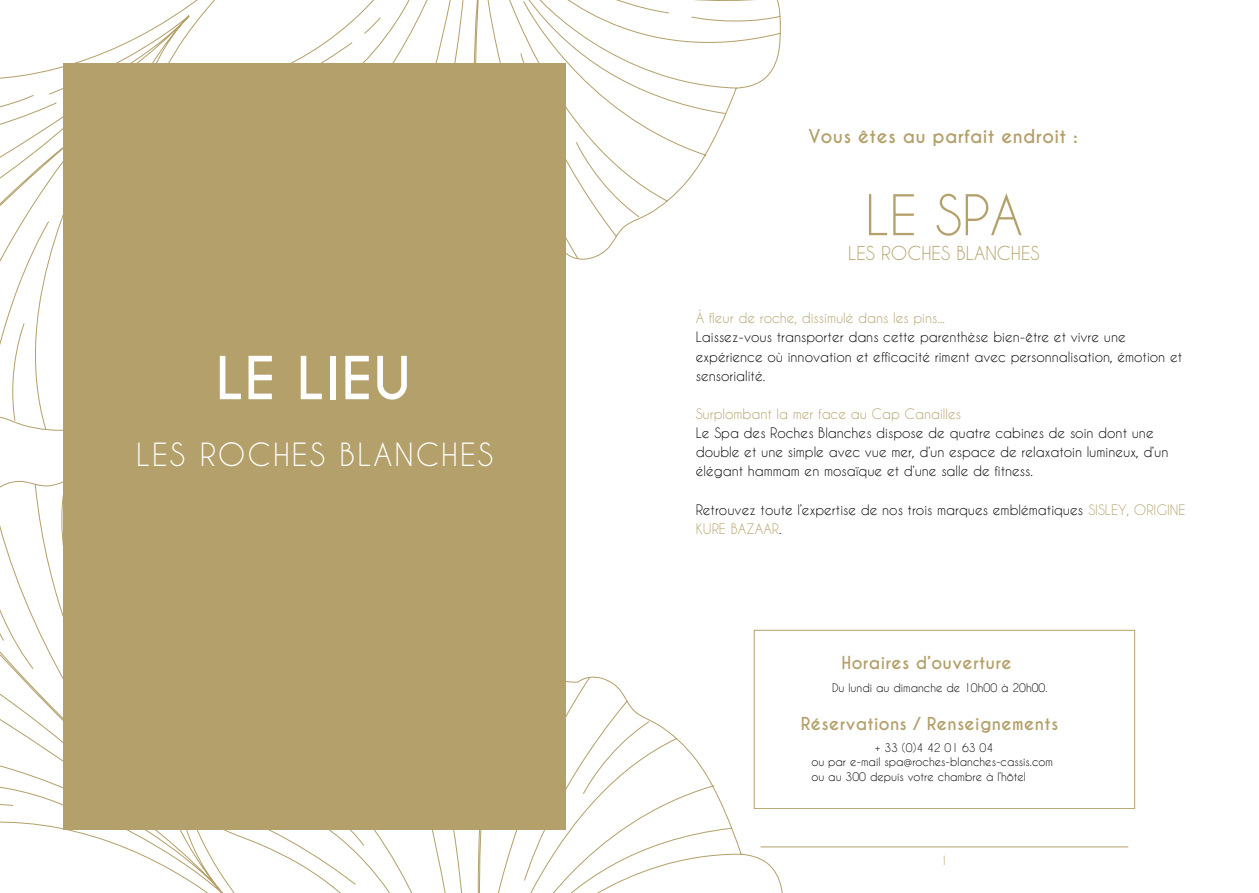
<style>
.page{position:relative;width:1259px;height:893px;background:#fff}
.page>*{position:absolute;margin:0;border:0;box-sizing:border-box;transform-origin:0 0}
.t1{font:700 55.5px "Caviar Dreams";letter-spacing:.02em;color:#fff}
.t2{font:52.5px "Caviar Dreams";color:#b3a06a}
.t3{font:30px "Caviar Dreams";letter-spacing:.07em;color:#fff}
.t4{font:700 18px "Caviar Dreams";letter-spacing:.02em;color:#b3a06a}
.t5{font:18px "Caviar Dreams";color:#b3a06a}
.t6{font:700 16.8px "Caviar Dreams";letter-spacing:.02em;color:#b3a06a}
.t7{font:13.5px/19.2px "Caviar Dreams";color:#000}
.t8{font:12px "Caviar Dreams";color:#b3a06a}
.t9{font:11.25px "Caviar Dreams";color:#000}
.s1{color:#b3a06a}
</style>
<div class="page">
<div style="left:64px;top:64px;width:502px;height:765px;background:#b3a06a"></div>
<svg style="left:404px;top:645px;width:380px;height:247px"></svg>
<svg style="left:377px;top:0;width:404px;height:260px"></svg>
<svg style="left:0;top:473px;width:404px;height:419px"></svg>
<svg style="left:0;top:0;width:377px;height:432px"></svg>
<hr style="left:761px;top:846px;width:367px;height:1px;background:#b3a06a">
<div style="left:754px;top:629px;width:381px;height:179px;border:1px solid #b3a06a"></div>
<h3 class="t1" style="left:216px;top:344px;width:197px">LE LIEU</h3>
<h4 class="t3" style="left:136px;top:436px;width:359px">LES ROCHES BLANCHES</h4>
<p class="t4" style="left:808px;top:125px;width:271px">Vous êtes au parfait endroit :</p>
<h4 class="t2" style="left:865px;top:184px;width:159px">LE SPA</h4>
<h4 class="t5" style="left:848px;top:242px;width:193px">LES ROCHES BLANCHES</h4>
<h1 class="t7" style="left:696px;top:308px;width:488px"><span class="s1">À fleur de roche, dissimulé dans les pins...<br></span>Laissez-vous transporter dans cette parenthèse bien-être et vivre une expérience où innovation et efficacité riment avec personnalisation, émotion et sensorialité.</h1>
<h2 class="t7" style="left:696px;top:404px;width:474px"><span class="s1">Surplombant la mer face au Cap Canailles<br></span>Le Spa des Roches Blanches dispose de quatre cabines de soin dont une double et une simple avec vue mer, d‘un espace de relaxatoin lumineux, d‘un élégant hammam en mosaïque et d‘une salle de fitness.</h2>
<h4 class="t7" style="left:696px;top:499px;width:491px">Retrouvez toute l’expertise de nos trois marques emblématiques <span class="s1">SISLEY, ORIGINE<br>KURE BAZAAR</span>.</h4>
<p class="t6" style="left:841px;top:652px;width:172px">Horaires d’ouverture</p>
<h5 class="t9" style="left:832px;top:680px;width:217px">Du lundi au dimanche de 10h00 à 20h00.</h5>
<p class="t6" style="left:801px;top:712px;width:259px">Réservations / Renseignements</p>
<p class="t9" style="left:875px;top:740px;width:120px">+ 33 (0)4 42 01 63 04</p>
<p class="t9" style="left:811px;top:755px;width:243px">ou par e-mail spa@roches-blanches-cassis.com</p>
<h5 class="t9" style="left:811px;top:769px;width:216px">ou au 300 depuis votre chambre à l’hôtel</h5>
<p class="t8" style="left:940px;top:853px;width:9px">1</p>
</div>
